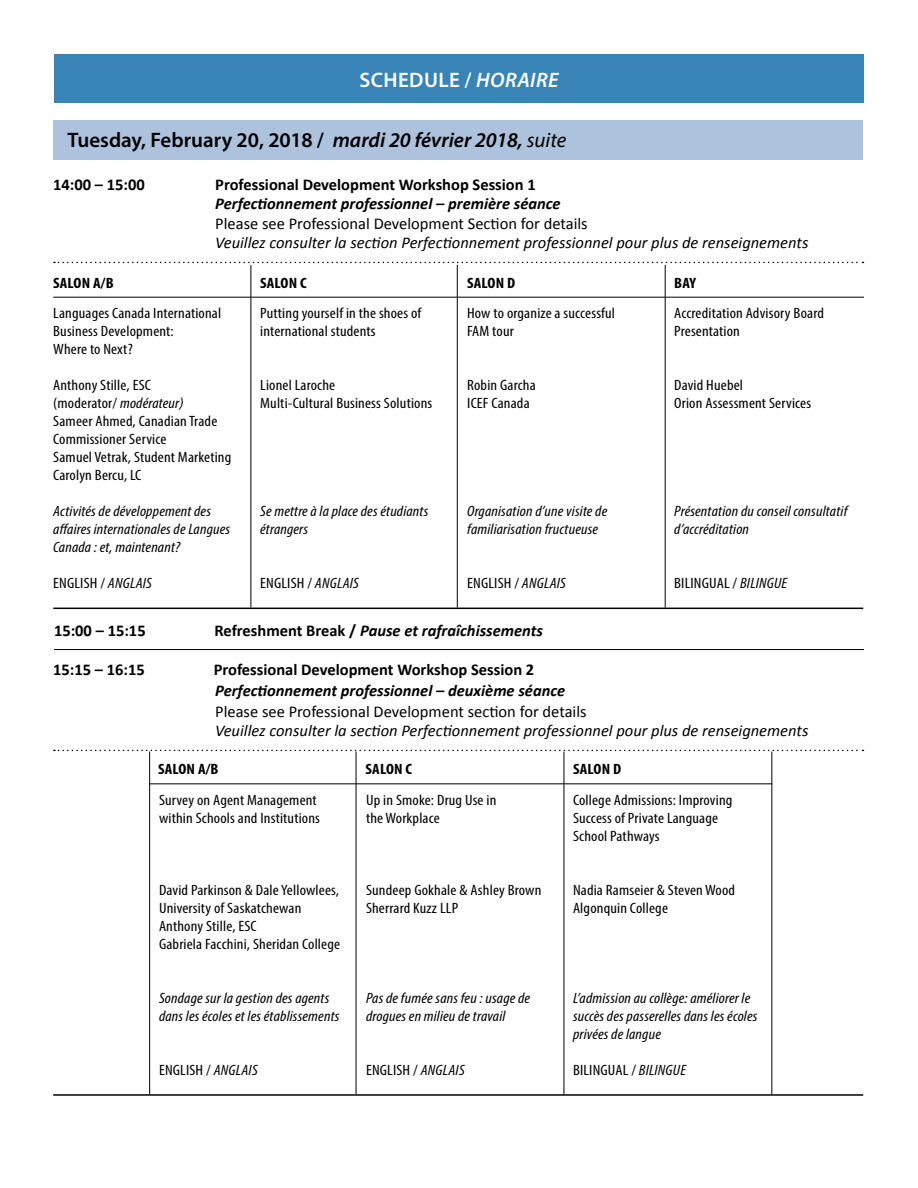
<style>
.page{position:relative;width:918px;height:1188px;background:#fff}
.page>*{position:absolute;margin:0;border:0;box-sizing:border-box;transform-origin:0 0}
.t1{font:600 21px "Myriad Pro";color:#000}
.t2{font:600 21px "Myriad Pro";letter-spacing:.02em;color:#fff}
.t3{font:italic 16.5px "Calibri";color:#000}
.t4{font:italic 700 16.5px "Calibri";color:#000}
.t5{font:700 16.5px "Calibri";color:#000}
.t6{font:16.5px "Calibri";color:#000}
.t7{font:condensed 15px/18px "Myriad Pro";letter-spacing:.01em;color:#000;scale:1.1 1}
.t8{font:italic condensed 15px/18px "Myriad Pro";letter-spacing:.01em;color:#000;scale:1.1 1}
.t9{font:700 condensed 15px "Myriad Pro";letter-spacing:.01em;color:#000;scale:1.1 1}
.s1{font-style:italic}
.s2{font-weight:400;font-style:italic}
.s3{font-style:normal}
</style>
<div class="page">
<div style="left:53px;top:120px;width:810px;height:40px;background:#adc2dc"></div>
<svg style="left:54px;top:262px;width:809px;height:1px"></svg>
<hr style="left:53px;top:608px;width:810px;height:1px;background:#000">
<svg style="left:54px;top:750px;width:809px;height:1px"></svg>
<hr style="left:54px;top:649px;width:810px;height:1px;background:#000">
<hr style="left:53px;top:1094px;width:810px;height:2px;background:#000">
<hr style="left:457px;top:265px;width:1px;height:343px;background:#000">
<hr style="left:251px;top:265px;width:1px;height:343px;background:#000">
<hr style="left:665px;top:265px;width:1px;height:343px;background:#000">
<hr style="left:53px;top:297px;width:811px;height:1px;background:#000">
<hr style="left:356px;top:752px;width:1px;height:342px;background:#000">
<hr style="left:149px;top:752px;width:1px;height:342px;background:#000">
<hr style="left:564px;top:752px;width:1px;height:342px;background:#000">
<hr style="left:150px;top:783px;width:622px;height:1px;background:#000">
<hr style="left:771px;top:752px;width:1px;height:342px;background:#000">
<div style="left:54px;top:54px;width:810px;height:48px;background:#3884b6"></div>
<h1 class="t2" style="left:359px;top:67px;width:201px">SCHEDULE / <span class="s1">HORAIRE</span></h1>
<h1 class="t1" style="left:67px;top:126px;width:500px">Tuesday, February 20, 2018 / <span class="s1">mardi 20 février 2018,</span> <span class="s2">suite</span></h1>
<p class="t5" style="left:53px;top:174px;width:93px">14:00 – 15:00</p>
<p class="t5" style="left:215px;top:174px;width:322px">Professional Development Workshop Session 1</p>
<p class="t4" style="left:215px;top:193px;width:347px">Perfectionnement professionnel – première séance</p>
<p class="t6" style="left:215px;top:213px;width:374px">Please see Professional Development Section for details</p>
<p class="t3" style="left:215px;top:231px;width:595px">Veuillez consulter la section Perfectionnement professionnel pour plus de renseignements</p>
<p class="t9" style="left:53px;top:273px;width:56px">SALON A/B</p>
<p class="t9" style="left:260px;top:273px;width:44px">SALON C</p>
<p class="t9" style="left:467px;top:273px;width:45px">SALON D</p>
<p class="t9" style="left:674px;top:273px;width:22px">BAY</p>
<p class="t7" style="left:53px;top:304px;width:154px">Languages Canada International<br>Business Development:<br>Where to Next?</p>
<p class="t7" style="left:53px;top:376px;width:163px">Anthony Stille, ESC<br>(moderator/ <span class="s1">modérateur)<br></span>Sameer Ahmed, Canadian Trade<br>Commissioner Service<br>Samuel Vetrak, Student Marketing<br>Carolyn Bercu, LC</p>
<p class="t8" style="left:53px;top:502px;width:162px">Activités de développement des affaires internationales de Langues<br>Canada : et, maintenant?</p>
<p class="t7" style="left:53px;top:574px;width:91px">ENGLISH / <span class="s1">ANGLAIS</span></p>
<p class="t7" style="left:260px;top:304px;width:148px">Putting yourself in the shoes of international students</p>
<p class="t7" style="left:467px;top:304px;width:136px">How to organize a successful<br>FAM tour</p>
<p class="t7" style="left:674px;top:304px;width:138px">Accreditation Advisory Board<br>Presentation</p>
<p class="t7" style="left:260px;top:376px;width:158px">Lionel Laroche<br>Multi-Cultural Business Solutions</p>
<p class="t7" style="left:467px;top:376px;width:64px">Robin Garcha<br>ICEF Canada</p>
<p class="t7" style="left:674px;top:376px;width:126px">David Huebel<br>Orion Assessment Services</p>
<p class="t8" style="left:674px;top:502px;width:159px">Présentation du conseil consultatif d’accréditation</p>
<p class="t8" style="left:260px;top:502px;width:154px">Se mettre à la place des étudiants étrangers</p>
<p class="t8" style="left:467px;top:502px;width:129px">Organisation d’une visite de familiarisation fructueuse</p>
<p class="t7" style="left:260px;top:574px;width:91px">ENGLISH / <span class="s1">ANGLAIS</span></p>
<p class="t7" style="left:467px;top:574px;width:91px">ENGLISH / <span class="s1">ANGLAIS</span></p>
<p class="t7" style="left:674px;top:574px;width:104px">BILINGUAL / <span class="s1">BILINGUE</span></p>
<p class="t5" style="left:54px;top:620px;width:93px">15:00 – 15:15</p>
<p class="t4" style="left:214px;top:620px;width:330px"><span class="s3">Refreshment Break /</span> Pause et rafraîchissements</p>
<p class="t5" style="left:53px;top:659px;width:93px">15:15 – 16:15</p>
<p class="t5" style="left:214px;top:659px;width:322px">Professional Development Workshop Session 2</p>
<p class="t4" style="left:215px;top:680px;width:352px">Perfectionnement professionnel – deuxième séance</p>
<p class="t6" style="left:215px;top:701px;width:373px">Please see Professional Development section for details</p>
<p class="t3" style="left:215px;top:719px;width:595px">Veuillez consulter la section Perfectionnement professionnel pour plus de renseignements</p>
<p class="t9" style="left:158px;top:760px;width:56px">SALON A/B</p>
<p class="t9" style="left:366px;top:760px;width:44px">SALON C</p>
<p class="t9" style="left:573px;top:760px;width:45px">SALON D</p>
<p class="t7" style="left:159px;top:791px;width:148px">Survey on Agent Management within Schools and Institutions</p>
<p class="t7" style="left:366px;top:791px;width:120px">Up in Smoke: Drug Use in the Workplace</p>
<p class="t7" style="left:573px;top:791px;width:146px">College Admissions: Improving<br>Success of Private Language<br>School Pathways</p>
<p class="t7" style="left:159px;top:881px;width:166px">David Parkinson &amp; Dale Yellowlees,<br>University of Saskatchewan<br>Anthony Stille, ESC<br>Gabriela Facchini, Sheridan College</p>
<p class="t7" style="left:366px;top:881px;width:161px">Sundeep Gokhale &amp; Ashley Brown<br>Sherrard Kuzz LLP</p>
<p class="t7" style="left:573px;top:881px;width:149px">Nadia Ramseier &amp; Steven Wood<br>Algonquin College</p>
<p class="t8" style="left:159px;top:989px;width:166px">Sondage sur la gestion des agents dans les écoles et les établissements</p>
<p class="t7" style="left:159px;top:1061px;width:91px">ENGLISH / <span class="s1">ANGLAIS</span></p>
<p class="t8" style="left:366px;top:989px;width:151px">Pas de fumée sans feu : usage de drogues en milieu de travail</p>
<p class="t7" style="left:366px;top:1061px;width:91px">ENGLISH / <span class="s1">ANGLAIS</span></p>
<p class="t8" style="left:573px;top:989px;width:169px">L’admission au collège: améliorer le succès des passerelles dans les écoles privées de langue</p>
<p class="t7" style="left:573px;top:1061px;width:104px">BILINGUAL / <span class="s1">BILINGUE</span></p>
</div>
